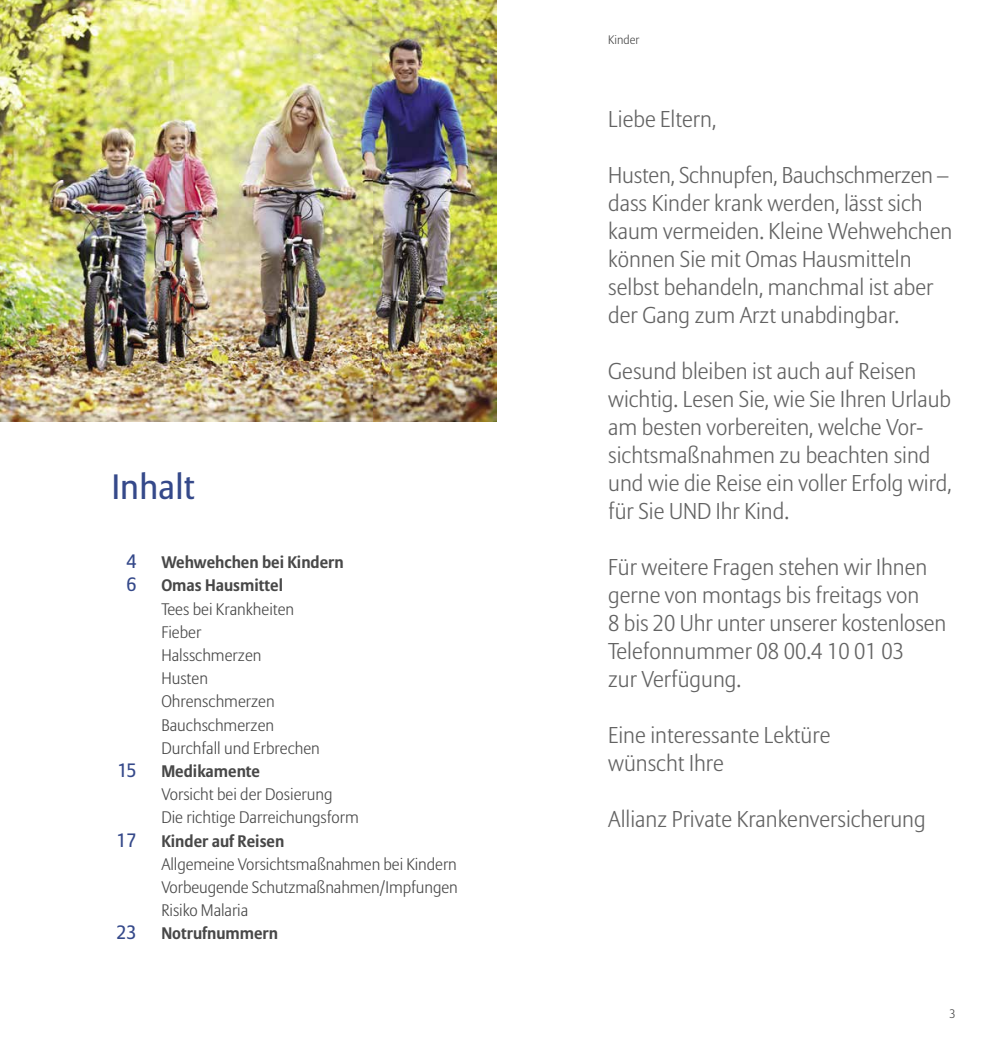
<style>
.page{position:relative;width:993px;height:1042px;background:#fff}
.page>*{position:absolute;margin:0;border:0;box-sizing:border-box;transform-origin:0 0}
.t1{font:35px "Allianz Sans";letter-spacing:.01em;color:#35498a}
.t2{font:300 22.75px/28px "Allianz Sans";color:#636363}
.t3{font:19.25px/23.3px "Allianz Sans";color:#35498a}
.t4{font:300 16.62px/23.3px "Allianz Sans";color:#484848}
.t5{font:700 16.62px/23.3px "Allianz Sans";color:#484848}
.t6{font:300 12.25px "Allianz Sans";color:#484848}
</style>
<div class="page">
<img style="left:0;top:0;width:496px;height:422px">
<h1 class="t1" style="left:112px;top:465px;width:85px">Inhalt</h1>
<p class="t3" style="left:126px;top:551px;width:12px">4<br>6</p>
<p class="t3" style="left:118px;top:759px;width:20px">15</p>
<p class="t3" style="left:116px;top:829px;width:22px">17</p>
<p class="t3" style="left:116px;top:922px;width:22px">23</p>
<p class="t5" style="left:161px;top:551px;width:184px">Wehwehchen bei Kindern<br>Omas Hausmittel</p>
<p class="t4" style="left:161px;top:598px;width:160px">Tees bei Krankheiten<br>Fieber<br>Halsschmerzen<br>Husten<br>Ohrenschmerzen<br>Bauchschmerzen<br>Durchfall und Erbrechen</p>
<p class="t5" style="left:161px;top:760px;width:100px">Medikamente</p>
<p class="t4" style="left:161px;top:783px;width:199px">Vorsicht bei der Dosierung<br>Die richtige Darreichungsform</p>
<p class="t5" style="left:161px;top:829px;width:124px">Kinder auf Reisen</p>
<p class="t4" style="left:161px;top:853px;width:298px;text-align:justify">Allgemeine Vorsichtsmaßnahmen bei Kindern Vorbeugende Schutzmaßnahmen/Impfungen Risiko Malaria</p>
<p class="t5" style="left:161px;top:922px;width:118px">Notrufnummern</p>
<p class="t6" style="left:608px;top:32px;width:33px">Kinder</p>
<p class="t2" style="left:608px;top:106px;width:109px">Liebe Eltern,</p>
<p class="t2" style="left:608px;top:162px;width:345px">Husten, Schnupfen, Bauchschmerzen – dass Kinder krank werden, lässt sich kaum vermeiden. Kleine Wehwehchen können Sie mit Omas Hausmitteln selbst behandeln, manchmal ist aber der Gang zum Arzt unabdingbar.</p>
<p class="t2" style="left:608px;top:358px;width:345px">Gesund bleiben ist auch auf Reisen wichtig. Lesen Sie, wie Sie Ihren Urlaub am besten vorbereiten, welche Vor&shy;sichtsmaßnahmen zu beachten sind und wie die Reise ein voller Erfolg wird, für Sie UND Ihr Kind.</p>
<p class="t2" style="left:608px;top:554px;width:339px">Für weitere Fragen stehen wir Ihnen gerne von montags bis freitags von<br>8 bis 20 Uhr unter unserer kostenlosen<br>Telefonnummer 08 00.4 10 01 03<br>zur Verfügung.</p>
<p class="t2" style="left:608px;top:722px;width:224px">Eine interessante Lektüre wünscht Ihre</p>
<p class="t2" style="left:608px;top:806px;width:319px">Allianz Private Krankenver sicherung</p>
<p class="t6" style="left:949px;top:1006px;width:8px">3</p>
</div>
